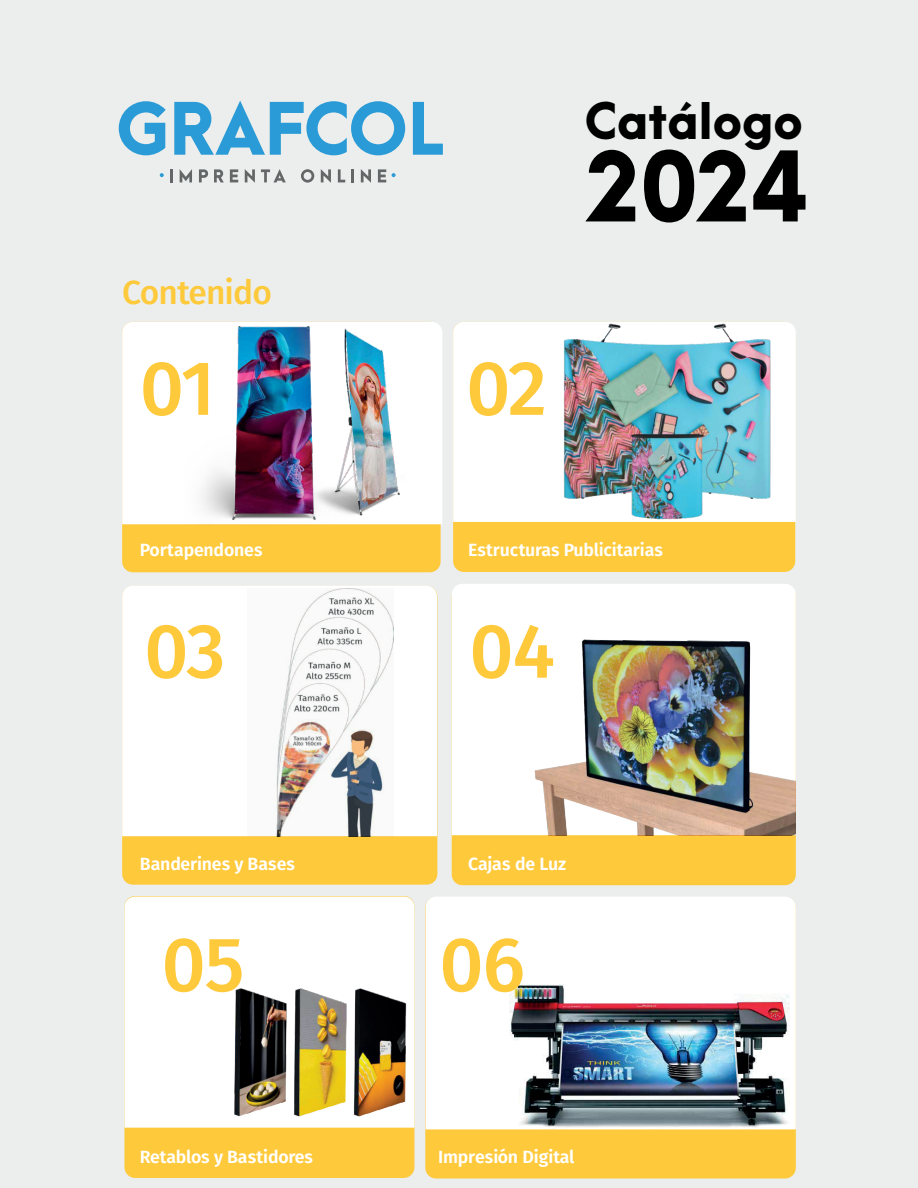
<style>
.page{position:relative;width:918px;height:1188px;background:#ebeeec}
.page>*{position:absolute;margin:0;border:0;box-sizing:border-box;transform-origin:0 0}
.t1{font:800 87.75px "Arca Majora 3";color:#000001}
.t2{font:500 77.1px "Fira Sans";letter-spacing:-.025em;color:#fec93b}
.t3{font:800 45.75px "Arca Majora 3";color:#000001}
.t4{font:500 33.45px "Fira Sans";letter-spacing:-.025em;color:#fec93b}
.t5{font:600 17.7px "Fira Sans";letter-spacing:-.01em;color:#fff}
</style>
<div class="page">
<div style="left:453px;top:322px;width:342px;height:250px;background:#fec93b;border-radius:11px"></div>
<div style="left:122px;top:322px;width:319px;height:250px;background:#fec93b;border-radius:11px"></div>
<div style="left:425px;top:897px;width:371px;height:282px;background:#fec93b;border-radius:11px"></div>
<div style="left:452px;top:586px;width:344px;height:299px;background:#fec93b;border-radius:11px"></div>
<div style="left:124px;top:896px;width:290px;height:282px;background:#fec93b;border-radius:11px"></div>
<div style="left:122px;top:586px;width:315px;height:299px;background:#fec93b;border-radius:11px"></div>
<div style="left:455px;top:322px;width:82px;height:200px;background:#fff"></div>
<img style="left:537px;top:322px;width:259px;height:200px">
<div style="left:122px;top:322px;width:318px;height:202px;background:#fff"></div>
<div style="left:452px;top:584px;width:344px;height:251px;background:#fff"></div>
<img style="left:530px;top:596px;width:266px;height:239px">
<div style="left:426px;top:897px;width:370px;height:232px;background:#fff"></div>
<img style="left:500px;top:947px;width:296px;height:182px">
<div style="left:122px;top:586px;width:315px;height:250px;background:#fff"></div>
<img style="left:248px;top:588px;width:145px;height:248px">
<div style="left:124px;top:897px;width:290px;height:231px;background:#fff"></div>
<img style="left:208px;top:930px;width:206px;height:198px">
<img style="left:183px;top:326px;width:277px;height:199px">
<svg style="left:119px;top:101px;width:47px;height:54px"></svg>
<svg style="left:174px;top:101px;width:231px;height:54px"></svg>
<svg style="left:413px;top:102px;width:30px;height:53px"></svg>
<svg style="left:170px;top:169px;width:3px;height:13px"></svg>
<svg style="left:180px;top:169px;width:12px;height:13px"></svg>
<svg style="left:199px;top:169px;width:9px;height:13px"></svg>
<svg style="left:214px;top:169px;width:10px;height:13px"></svg>
<svg style="left:230px;top:169px;width:8px;height:13px"></svg>
<svg style="left:245px;top:169px;width:10px;height:14px"></svg>
<svg style="left:261px;top:169px;width:25px;height:13px"></svg>
<svg style="left:301px;top:169px;width:13px;height:14px"></svg>
<svg style="left:321px;top:169px;width:10px;height:14px"></svg>
<svg style="left:338px;top:169px;width:7px;height:13px"></svg>
<svg style="left:351px;top:169px;width:3px;height:13px"></svg>
<svg style="left:361px;top:169px;width:10px;height:14px"></svg>
<svg style="left:160px;top:173px;width:4px;height:4px"></svg>
<svg style="left:378px;top:169px;width:18px;height:13px"></svg>
<h3 class="t4" style="left:122px;top:265px;width:151px">Contenido</h3>
<h2 class="t2" style="left:140px;top:326px;width:77px">01</h2>
<h3 class="t3" style="left:585px;top:80px;width:220px">Catálogo</h3>
<h1 class="t1" style="left:586px;top:107px;width:223px">2024</h1>
<h2 class="t2" style="left:466px;top:326px;width:82px">02</h2>
<p class="t5" style="left:140px;top:536px;width:124px">Portapendones</p>
<p class="t5" style="left:468px;top:536px;width:196px">Estructuras Publicitarias</p>
<h2 class="t2" style="left:144px;top:589px;width:83px">03</h2>
<p class="t5" style="left:140px;top:849px;width:157px">Banderines y Bases</p>
<h2 class="t2" style="left:469px;top:589px;width:87px">04</h2>
<p class="t5" style="left:468px;top:849px;width:100px">Cajas de Luz</p>
<h2 class="t2" style="left:162px;top:902px;width:84px">05</h2>
<h2 class="t2" style="left:439px;top:902px;width:87px">06</h2>
<p class="t5" style="left:140px;top:1142px;width:175px">Retablos y Bastidores</p>
<p class="t5" style="left:438px;top:1142px;width:138px">Impresión Digital</p>
</div>
